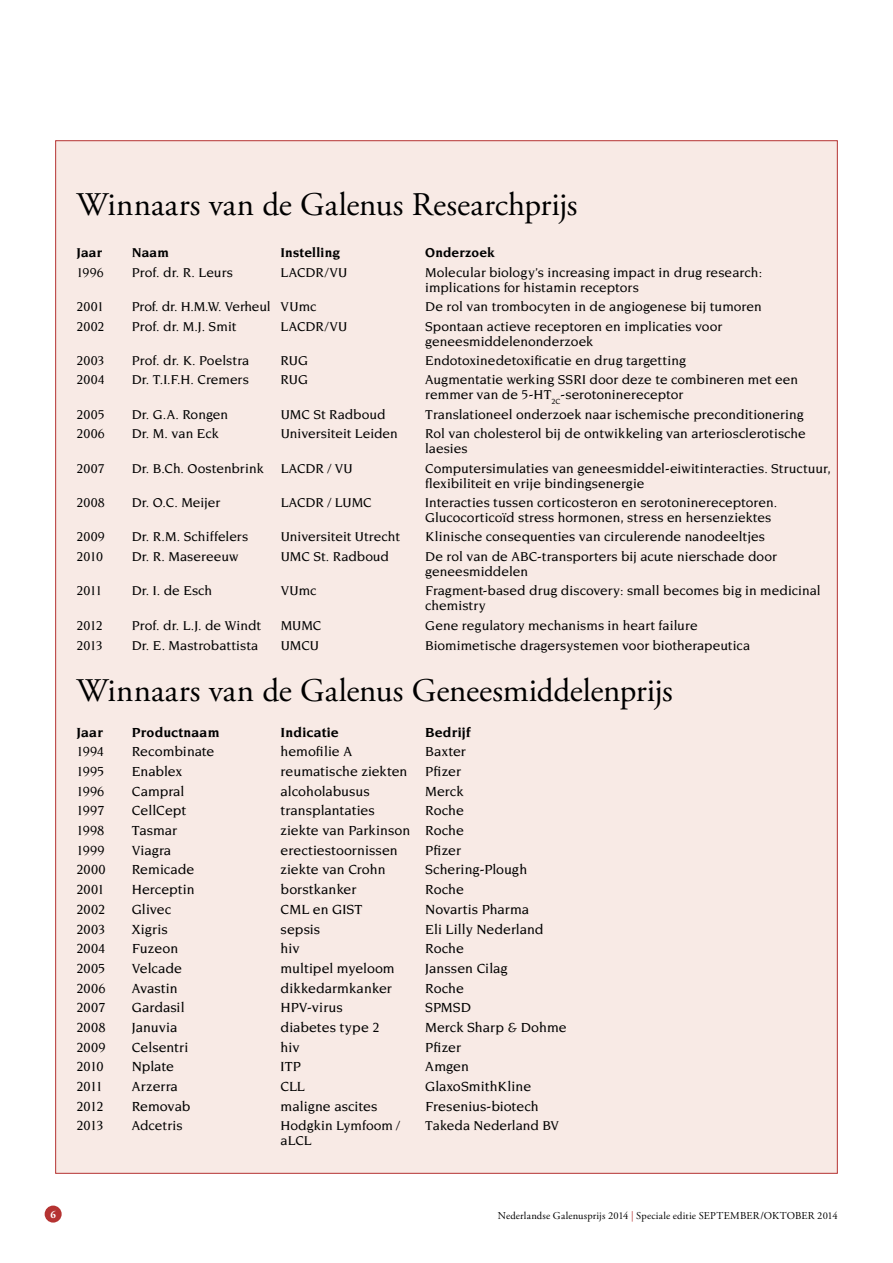
<style>
.page{position:relative;width:893px;height:1263px;background:#fff}
.page>*{position:absolute;margin:0;border:0;box-sizing:border-box;transform-origin:0 0}
.t1{font:33px "Adobe Garamond Pro";color:#000}
.t2{font:500 14.25px "Novarese";color:#000}
.t3{font:700 14.25px "Novarese";letter-spacing:.01em;color:#000}
.t4{font:500 14.25px "Novarese";letter-spacing:.025em;color:#000}
.t5{font:500 13.8px/15px "Novarese";color:#000}
.t6{font:700 13.8px "Novarese";letter-spacing:.01em;color:#000}
.t7{font:10.5px "Adobe Garamond Pro";letter-spacing:.02em;color:#000}
.t8{font:700 10.5px "Adobe Garamond Pro";color:#fff}
.s1{color:#b53332}
</style>
<div class="page">
<div style="left:55px;top:140px;width:783px;height:1034px;background:#f8eae5;border:1px solid #b53332"></div>
<div style="left:45px;top:1205px;width:17px;height:17px;background:#b53332;border-radius:50%"></div>
<h1 class="t1" style="left:77px;top:185px;width:503px">Winnaars van de Galenus Researchprijs</h1>
<p class="t6" style="left:77px;top:245px;width:27px">Jaar</p>
<p class="t6" style="left:132px;top:245px;width:39px">Naam</p>
<p class="t6" style="left:281px;top:245px;width:61px">Instelling</p>
<p class="t6" style="left:425px;top:245px;width:71px">Onderzoek</p>
<p class="t5" style="left:77px;top:265px;width:29px">1996</p>
<p class="t5" style="left:132px;top:265px;width:103px">Prof. dr. R. Leurs</p>
<p class="t5" style="left:281px;top:265px;width:68px">LACDR/VU</p>
<p class="t5" style="left:425px;top:265px;width:338px">Molecular biology’s increasing impact in drug research: implications for histamin receptors</p>
<p class="t5" style="left:77px;top:299px;width:29px">2001</p>
<p class="t5" style="left:132px;top:299px;width:186px">Prof. dr. H.M.W. Verheul VUmc</p>
<p class="t5" style="left:425px;top:299px;width:338px">De rol van trombocyten in de angiogenese bij tumoren</p>
<p class="t5" style="left:77px;top:319px;width:29px">2002</p>
<p class="t5" style="left:132px;top:319px;width:106px">Prof. dr. M.J. Smit</p>
<p class="t5" style="left:281px;top:319px;width:68px">LACDR/VU</p>
<p class="t5" style="left:425px;top:319px;width:298px">Spontaan actieve receptoren en implicaties voor geneesmiddelenonderzoek</p>
<p class="t5" style="left:77px;top:353px;width:29px">2003</p>
<p class="t5" style="left:132px;top:353px;width:119px">Prof. dr. K. Poelstra</p>
<p class="t5" style="left:281px;top:353px;width:29px">RUG</p>
<p class="t5" style="left:425px;top:353px;width:262px">Endotoxinedetoxificatie en drug targetting</p>
<p class="t5" style="left:77px;top:372px;width:30px">2004</p>
<p class="t5" style="left:132px;top:372px;width:119px">Dr. T.I.F.H. Cremers</p>
<p class="t5" style="left:281px;top:372px;width:29px">RUG</p>
<p class="t5" style="left:425px;top:372px;width:375px">Augmentatie werking SSRI door deze te combineren met een remmer van de 5-HT<sub>2C</sub>-serotoninereceptor</p>
<p class="t5" style="left:77px;top:407px;width:30px">2005</p>
<p class="t5" style="left:132px;top:407px;width:98px">Dr. G.A. Rongen</p>
<p class="t5" style="left:281px;top:407px;width:106px">UMC St Radboud</p>
<p class="t5" style="left:425px;top:407px;width:380px">Translationeel onderzoek naar ischemische preconditionering</p>
<p class="t5" style="left:77px;top:426px;width:30px">2006</p>
<p class="t5" style="left:132px;top:426px;width:88px">Dr. M. van Eck</p>
<p class="t5" style="left:281px;top:426px;width:119px">Universiteit Leiden</p>
<p class="t5" style="left:425px;top:426px;width:382px">Rol van cholesterol bij de ontwikkeling van arteriosclerotische laesies</p>
<p class="t5" style="left:77px;top:461px;width:29px">2007</p>
<p class="t5" style="left:132px;top:461px;width:223px">Dr. B.Ch. Oostenbrink LACDR / VU</p>
<p class="t5" style="left:425px;top:461px;width:407px">Computersimulaties van geneesmiddel-eiwitinteracties. Structuur, flexibiliteit en vrije bindingsenergie</p>
<p class="t5" style="left:77px;top:495px;width:30px">2008</p>
<p class="t5" style="left:132px;top:495px;width:90px">Dr. O.C. Meijer</p>
<p class="t5" style="left:281px;top:495px;width:93px">LACDR / LUMC</p>
<p class="t5" style="left:425px;top:495px;width:353px">Interacties tussen corticosteron en serotoninereceptoren.<br>Glucocorticoïd stress hormonen, stress en hersenziektes</p>
<p class="t5" style="left:77px;top:529px;width:30px">2009</p>
<p class="t5" style="left:132px;top:529px;width:118px">Dr. R.M. Schiffelers</p>
<p class="t5" style="left:281px;top:529px;width:121px">Universiteit Utrecht</p>
<p class="t5" style="left:425px;top:529px;width:341px">Klinische consequenties van circulerende nanodeeltjes</p>
<p class="t5" style="left:77px;top:549px;width:28px">2010</p>
<p class="t5" style="left:132px;top:549px;width:108px">Dr. R. Masereeuw</p>
<p class="t5" style="left:281px;top:549px;width:110px">UMC St. Radboud</p>
<p class="t5" style="left:425px;top:549px;width:353px">De rol van de ABC-transporters bij acute nierschade door geneesmiddelen</p>
<p class="t5" style="left:77px;top:583px;width:27px">2011</p>
<p class="t5" style="left:132px;top:583px;width:82px">Dr. I. de Esch</p>
<p class="t5" style="left:281px;top:583px;width:37px">VUmc</p>
<p class="t5" style="left:425px;top:583px;width:397px">Fragment-based drug discovery: small becomes big in medicinal chemistry</p>
<p class="t5" style="left:77px;top:618px;width:28px">2012</p>
<p class="t5" style="left:132px;top:618px;width:131px">Prof. dr. L.J. de Windt</p>
<p class="t5" style="left:281px;top:618px;width:42px">MUMC</p>
<p class="t5" style="left:425px;top:618px;width:274px">Gene regulatory mechanisms in heart failure</p>
<p class="t5" style="left:77px;top:638px;width:28px">2013</p>
<p class="t5" style="left:132px;top:638px;width:128px">Dr. E. Mastrobattista</p>
<p class="t5" style="left:281px;top:638px;width:40px">UMCU</p>
<p class="t5" style="left:425px;top:638px;width:326px">Biomimetische dragersystemen voor biotherapeutica</p>
<h1 class="t1" style="left:77px;top:671px;width:598px">Winnaars van de Galenus Geneesmiddelenprijs</h1>
<p class="t3" style="left:77px;top:724px;width:28px">Jaar</p>
<p class="t3" style="left:132px;top:724px;width:89px">Productnaam</p>
<p class="t3" style="left:281px;top:724px;width:60px">Indicatie</p>
<p class="t3" style="left:425px;top:724px;width:47px">Bedrijf</p>
<p class="t2" style="left:77px;top:744px;width:29px">1994</p>
<p class="t2" style="left:132px;top:744px;width:84px">Recombinate</p>
<p class="t2" style="left:281px;top:744px;width:73px">hemofilie A</p>
<p class="t2" style="left:425px;top:744px;width:42px">Baxter</p>
<p class="t2" style="left:77px;top:763px;width:29px">1995</p>
<p class="t2" style="left:132px;top:763px;width:52px">Enablex</p>
<p class="t2" style="left:281px;top:763px;width:182px">reumatische ziekten Pfizer</p>
<p class="t2" style="left:77px;top:783px;width:29px">1996</p>
<p class="t2" style="left:132px;top:783px;width:54px">Campral</p>
<p class="t2" style="left:281px;top:783px;width:91px">alcoholabusus</p>
<p class="t2" style="left:425px;top:783px;width:40px">Merck</p>
<p class="t2" style="left:77px;top:803px;width:29px">1997</p>
<p class="t2" style="left:132px;top:803px;width:56px">CellCept</p>
<p class="t2" style="left:281px;top:803px;width:96px">transplantaties</p>
<p class="t2" style="left:425px;top:803px;width:40px">Roche</p>
<p class="t2" style="left:77px;top:822px;width:29px">1998</p>
<p class="t2" style="left:132px;top:822px;width:47px">Tasmar</p>
<p class="t2" style="left:281px;top:822px;width:185px">ziekte van Parkinson Roche</p>
<p class="t2" style="left:77px;top:842px;width:29px">1999</p>
<p class="t2" style="left:132px;top:842px;width:41px">Viagra</p>
<p class="t2" style="left:281px;top:842px;width:119px">erectiestoornissen</p>
<p class="t2" style="left:425px;top:842px;width:37px">Pfizer</p>
<p class="t2" style="left:77px;top:862px;width:31px">2000</p>
<p class="t2" style="left:132px;top:862px;width:64px">Remicade</p>
<p class="t2" style="left:281px;top:862px;width:107px">ziekte van Crohn</p>
<p class="t2" style="left:425px;top:862px;width:104px">Schering-Plough</p>
<p class="t2" style="left:77px;top:882px;width:30px">2001</p>
<p class="t2" style="left:132px;top:882px;width:64px">Herceptin</p>
<p class="t2" style="left:281px;top:882px;width:77px">borstkanker</p>
<p class="t2" style="left:425px;top:882px;width:40px">Roche</p>
<p class="t2" style="left:77px;top:901px;width:30px">2002</p>
<p class="t2" style="left:132px;top:901px;width:41px">Glivec</p>
<p class="t2" style="left:281px;top:901px;width:83px">CML en GIST</p>
<p class="t2" style="left:425px;top:901px;width:105px">Novartis Pharma</p>
<p class="t2" style="left:77px;top:921px;width:30px">2003</p>
<p class="t2" style="left:132px;top:921px;width:38px">Xigris</p>
<p class="t2" style="left:281px;top:921px;width:41px">sepsis</p>
<p class="t2" style="left:425px;top:921px;width:120px">Eli Lilly Nederland</p>
<p class="t2" style="left:77px;top:941px;width:30px">2004</p>
<p class="t2" style="left:132px;top:941px;width:48px">Fuzeon</p>
<p class="t2" style="left:281px;top:941px;width:21px">hiv</p>
<p class="t2" style="left:425px;top:941px;width:40px">Roche</p>
<p class="t2" style="left:77px;top:960px;width:30px">2005</p>
<p class="t2" style="left:132px;top:960px;width:52px">Velcade</p>
<p class="t2" style="left:281px;top:960px;width:116px">multipel myeloom</p>
<p class="t2" style="left:425px;top:960px;width:84px">Janssen Cilag</p>
<p class="t2" style="left:77px;top:980px;width:30px">2006</p>
<p class="t2" style="left:132px;top:980px;width:48px">Avastin</p>
<p class="t2" style="left:281px;top:980px;width:112px">dikkedarmkanker</p>
<p class="t2" style="left:425px;top:980px;width:40px">Roche</p>
<p class="t2" style="left:77px;top:1000px;width:30px">2007</p>
<p class="t2" style="left:132px;top:1000px;width:54px">Gardasil</p>
<p class="t2" style="left:281px;top:1000px;width:64px">HPV-virus</p>
<p class="t2" style="left:425px;top:1000px;width:47px">SPMSD</p>
<p class="t2" style="left:77px;top:1019px;width:30px">2008</p>
<p class="t2" style="left:132px;top:1019px;width:47px">Januvia</p>
<p class="t2" style="left:281px;top:1019px;width:101px">diabetes type 2</p>
<p class="t2" style="left:425px;top:1019px;width:143px">Merck Sharp &amp; Dohme</p>
<p class="t2" style="left:77px;top:1039px;width:30px">2009</p>
<p class="t2" style="left:132px;top:1039px;width:58px">Celsentri</p>
<p class="t2" style="left:281px;top:1039px;width:21px">hiv</p>
<p class="t2" style="left:425px;top:1039px;width:37px">Pfizer</p>
<p class="t2" style="left:77px;top:1059px;width:29px">2010</p>
<p class="t2" style="left:132px;top:1059px;width:44px">Nplate</p>
<p class="t2" style="left:281px;top:1059px;width:22px">ITP</p>
<p class="t2" style="left:425px;top:1059px;width:45px">Amgen</p>
<p class="t2" style="left:77px;top:1078px;width:28px">2011</p>
<p class="t4" style="left:132px;top:1078px;width:47px">Arzerra</p>
<p class="t2" style="left:281px;top:1078px;width:26px">CLL</p>
<p class="t2" style="left:425px;top:1078px;width:108px">GlaxoSmithKline</p>
<p class="t2" style="left:77px;top:1098px;width:29px">2012</p>
<p class="t2" style="left:132px;top:1098px;width:60px">Removab</p>
<p class="t2" style="left:281px;top:1098px;width:98px">maligne ascites</p>
<p class="t2" style="left:425px;top:1098px;width:115px">Fresenius-biotech</p>
<p class="t2" style="left:77px;top:1118px;width:28px">2013</p>
<p class="t5" style="left:132px;top:1118px;width:52px">Adcetris</p>
<p class="t5" style="left:281px;top:1118px;width:121px">Hodgkin Lymfoom / aLCL</p>
<p class="t5" style="left:425px;top:1118px;width:135px">Takeda Nederland BV</p>
<p class="t8" style="left:50px;top:1208px;width:7px">6</p>
<p class="t7" style="left:498px;top:1209px;width:341px">Nederlandse Galenusprijs 2014 <span class="s1">|</span> Speciale editie SEPTEMBER/OKTOBER 2014</p>
</div>
